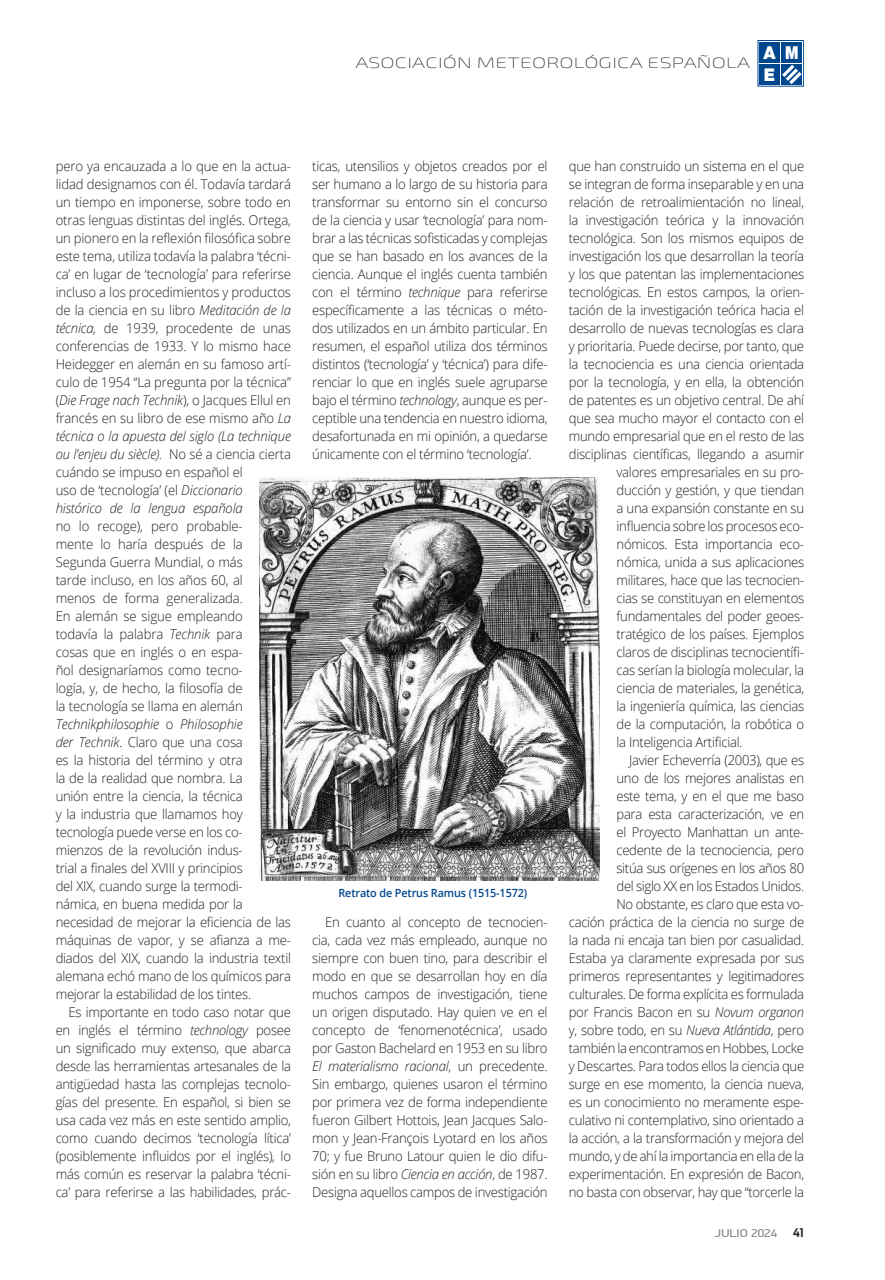
<style>
.page{position:relative;width:885px;height:1280px;background:#fff}
.page>*{position:absolute;margin:0;border:0;box-sizing:border-box;transform-origin:0 0}
.t1{font:900 17.85px "Helvetica Neue LT Std";color:#fff;scale:.95 1}
.t2{font:900 17.55px "Helvetica Neue LT Std";color:#fff;scale:.91 1}
.t3{font:200 expanded 15px "Exo 2";letter-spacing:.01em;color:#231f20;scale:1.12 1}
.t4{font:300 13.5px/18px "Open Sans";letter-spacing:-.02em;color:#231f20;text-align:justify}
.t5{font:700 12px "Stainless Cond";color:#231f20}
.t6{font:600 11.25px "Open Sans";letter-spacing:-.01em;color:#01478d;scale:.96 1}
.t7{font:11.25px "PF Din Display Pro";color:#808285;scale:1.17 1}
.s1{font-style:italic}
</style>
<div class="page">
<div style="left:757px;top:40px;width:46px;height:46px;border:1px solid #01478e"></div>
<div style="left:759px;top:42px;width:21px;height:21px;background:#01478e"></div>
<div style="left:759px;top:64px;width:21px;height:21px;background:#01478e"></div>
<div style="left:781px;top:64px;width:21px;height:21px;background:#01478e"></div>
<div style="left:781px;top:42px;width:21px;height:21px;background:#01478e"></div>
<svg style="left:782px;top:65px;width:19px;height:19px"></svg>
<img style="left:260px;top:478px;width:339px;height:402px">
<p class="t3" style="left:355px;top:54px;width:354px">ASOCIACIÓN METEOROLÓGICA ESPAÑOLA</p>
<h1 class="t1" style="left:763px;top:42px;width:38px">A M</h1>
<p class="t2" style="left:763px;top:64px;width:14px">E</p>
<p class="t4" style="left:56px;top:156px;width:237px;text-align:left">pero ya encauzada a lo que en la actua&shy;lidad designamos con él. Todavía tardará un tiempo en imponerse, sobre todo en otras lenguas distintas del inglés. Ortega, un pionero en la reflexión filosófica sobre este tema, utiliza todavía la palabra ‘técni&shy;ca’ en lugar de ‘tecnología’ para referirse incluso a los procedimientos y productos de la ciencia en su libro <span class="s1">Meditación de la técnica,</span> de 1939, procedente de unas conferencias de 1933. Y lo mismo hace Heidegger en alemán en su famoso artí&shy;culo de 1954 “La pregunta por la técnica” (<span class="s1">Die Frage nach Technik</span>), o Jacques Ellul en francés en su libro de ese mismo año <span class="s1">La técnica o la apuesta del siglo (La technique ou l’enjeu du siècle).</span> No sé a ciencia cierta cuándo se impuso en español el<br>uso de ‘tecnología’ (el <span class="s1">Diccionario histórico de la lengua española</span></p>
<p class="t4" style="left:56px;top:516px;width:237px;text-align:left">no lo recoge), pero probable-<br>mente lo haría después de la<br>Segunda Guerra Mundial, o más<br>tarde incluso, en los años 60, al<br>menos de forma generalizada.<br>En alemán se sigue empleando<br>todavía la palabra <span class="s1">Technik</span> para<br>cosas que en inglés o en espa-<br>ñol designaríamos como tecno-<br>logía, y, de hecho, la filosofía de<br>la tecnología se llama en alemán<br><span class="s1">Technikphilosophie</span> o <span class="s1">Philosophie<br>der Technik</span>. Claro que una cosa<br>es la historia del término y otra<br>la de la realidad que nombra. La<br>unión entre la ciencia, la técnica<br>y la industria que llamamos hoy tecnología puede verse en los co&shy;mienzos de la revolución indus-<br>trial a finales del XVIII y principios<br>del XIX, cuando surge la termodi-<br>námica, en buena medida por la necesidad de mejorar la eficiencia de las máquinas de vapor, y se afianza a me&shy;diados del XIX, cuando la industria textil alemana echó mano de los químicos para mejorar la estabilidad de los tintes.</p>
<p class="t4" style="left:56px;top:1002px;width:237px;text-indent:13px">Es importante en todo caso notar que en inglés el término <span class="s1">technology</span> posee un significado muy extenso, que abarca desde las herramientas artesanales de la antigüedad hasta las complejas tecnolo&shy;gías del presente. En español, si bien se usa cada vez más en este sentido amplio, como cuando decimos ‘tecnología lítica’ (posiblemente influidos por el inglés), lo más común es reservar la palabra ‘técni&shy;ca’ para referirse a las habilidades, prác-</p>
<p class="t4" style="left:312px;top:156px;width:237px">ticas, utensilios y objetos creados por el ser humano a lo largo de su historia para transformar su entorno sin el concurso de la ciencia y usar ‘tecnología’ para nom&shy;brar a las técnicas sofisticadas y complejas que se han basado en los avances de la ciencia. Aunque el inglés cuenta también con el término <span class="s1">technique</span> para referirse específicamente a las técnicas o méto&shy;dos utilizados en un ámbito particular. En resumen, el español utiliza dos términos distintos (‘tecnología’ y ‘técnica’) para dife&shy;renciar lo que en inglés suele agruparse bajo el término <span class="s1">technology</span>, aunque es per&shy;ceptible una tendencia en nuestro idioma, desafortunada en mi opinión, a quedarse únicamente con el término ‘tecnología’.</p>
<p class="t6" style="left:338px;top:885px;width:198px">Retrato de Petrus Ramus (1515-1572)</p>
<p class="t4" style="left:312px;top:912px;width:237px;text-indent:13px">En cuanto al concepto de tecnocien&shy;cia, cada vez más empleado, aunque no siempre con buen tino, para describir el modo en que se desarrollan hoy en día muchos campos de investigación, tiene un origen disputado. Hay quien ve en el concepto de ‘fenomenotécnica’, usado por Gaston Bachelard en 1953 en su libro <span class="s1">El materialismo racional</span>, un precedente.<br>Sin embargo, quienes usaron el término por primera vez de forma independiente fueron Gilbert Hottois, Jean Jacques Salo&shy;mon y Jean-François Lyotard en los años 70; y fue Bruno Latour quien le dio difu&shy;sión en su libro <span class="s1">Ciencia en acción</span>, de 1987.<br>Designa aquellos campos de investigación</p>
<p class="t4" style="left:568px;top:156px;width:237px">que han construido un sistema en el que</p>
<p class="t4" style="left:568px;top:174px;width:237px">se integran de forma inseparable y en una</p>
<p class="t4" style="left:568px;top:192px;width:237px">relación de retroalimientación no lineal,</p>
<p class="t4" style="left:568px;top:210px;width:237px">la investigación teórica y la innovación</p>
<p class="t4" style="left:568px;top:228px;width:237px">tecnológica. Son los mismos equipos de</p>
<p class="t4" style="left:568px;top:246px;width:237px">investigación los que desarrollan la teoría</p>
<p class="t4" style="left:568px;top:264px;width:237px">y los que patentan las implementaciones</p>
<p class="t4" style="left:568px;top:282px;width:237px">tecnológicas. En estos campos, la orien-</p>
<p class="t4" style="left:568px;top:300px;width:237px">tación de la investigación teórica hacia el</p>
<p class="t4" style="left:568px;top:318px;width:237px">desarrollo de nuevas tecnologías es clara</p>
<p class="t4" style="left:568px;top:336px;width:237px">y prioritaria. Puede decirse, por tanto, que</p>
<p class="t4" style="left:568px;top:354px;width:237px">la tecnociencia es una ciencia orientada</p>
<p class="t4" style="left:568px;top:372px;width:237px">por la tecnología, y en ella, la obtención</p>
<p class="t4" style="left:568px;top:390px;width:237px">de patentes es un objetivo central. De ahí</p>
<p class="t4" style="left:568px;top:408px;width:237px">que sea mucho mayor el contacto con el</p>
<p class="t4" style="left:568px;top:426px;width:237px">mundo empresarial que en el resto de las</p>
<p class="t4" style="left:568px;top:444px;width:237px">disciplinas científicas, llegando a asumir</p>
<p class="t4" style="left:616px;top:462px;width:189px">valores empresariales en su pro-</p>
<p class="t4" style="left:616px;top:480px;width:189px">ducción y gestión, y que tiendan</p>
<p class="t4" style="left:616px;top:498px;width:189px">a una expansión constante en su</p>
<p class="t4" style="left:616px;top:516px;width:189px">influencia sobre los procesos eco-</p>
<p class="t4" style="left:616px;top:534px;width:189px">nómicos. Esta importancia eco-</p>
<p class="t4" style="left:616px;top:552px;width:189px">nómica, unida a sus aplicaciones</p>
<p class="t4" style="left:616px;top:570px;width:189px">militares, hace que las tecnocien-</p>
<p class="t4" style="left:616px;top:588px;width:189px">cias se constituyan en elementos</p>
<p class="t4" style="left:616px;top:606px;width:189px">fundamentales del poder geoes-</p>
<p class="t4" style="left:616px;top:624px;width:189px">tratégico de los países. Ejemplos</p>
<p class="t4" style="left:616px;top:642px;width:189px">claros de disciplinas tecnocientífi-</p>
<p class="t4" style="left:616px;top:660px;width:189px">cas serían la biología molecular, la</p>
<p class="t4" style="left:616px;top:678px;width:189px">ciencia de materiales, la genética,</p>
<p class="t4" style="left:616px;top:696px;width:189px">la ingeniería química, las ciencias</p>
<p class="t4" style="left:616px;top:714px;width:189px">de la computación, la robótica o</p>
<p class="t4" style="left:616px;top:732px;width:127px">la Inteligencia Artificial.</p>
<p class="t4" style="left:629px;top:750px;width:176px">Javier Echeverría (2003), que es</p>
<p class="t4" style="left:616px;top:768px;width:189px">uno de los mejores analistas en</p>
<p class="t4" style="left:616px;top:786px;width:189px">este tema, y en el que me baso</p>
<p class="t4" style="left:616px;top:804px;width:189px">para esta caracterización, ve en</p>
<p class="t4" style="left:616px;top:822px;width:189px">el Proyecto Manhattan un ante-</p>
<p class="t4" style="left:616px;top:840px;width:189px">cedente de la tecnociencia, pero</p>
<p class="t4" style="left:616px;top:858px;width:189px">sitúa sus orígenes en los años 80</p>
<p class="t4" style="left:616px;top:876px;width:189px">del siglo XX en los Estados Unidos.</p>
<p class="t4" style="left:616px;top:894px;width:189px">No obstante, es claro que esta vo-</p>
<p class="t4" style="left:568px;top:912px;width:237px">cación práctica de la ciencia no surge de</p>
<p class="t4" style="left:568px;top:930px;width:237px">la nada ni encaja tan bien por casualidad.</p>
<p class="t4" style="left:568px;top:948px;width:237px">Estaba ya claramente expresada por sus</p>
<p class="t4" style="left:568px;top:966px;width:237px">primeros representantes y legitimadores</p>
<p class="t4" style="left:568px;top:984px;width:237px">culturales. De forma explícita es formulada</p>
<p class="t4" style="left:568px;top:1002px;width:237px">por Francis Bacon en su <span class="s1">Novum organon</span></p>
<p class="t4" style="left:568px;top:1020px;width:237px">y, sobre todo, en su <span class="s1">Nueva Atlántida</span>, pero</p>
<p class="t4" style="left:568px;top:1038px;width:237px">también la encontramos en Hobbes, Locke</p>
<p class="t4" style="left:568px;top:1056px;width:237px">y Descartes. Para todos ellos la ciencia que</p>
<p class="t4" style="left:568px;top:1074px;width:237px">surge en ese momento, la ciencia nueva,</p>
<p class="t4" style="left:568px;top:1092px;width:237px">es un conocimiento no meramente espe-</p>
<p class="t4" style="left:568px;top:1110px;width:237px">culativo ni contemplativo, sino orientado a</p>
<p class="t4" style="left:568px;top:1128px;width:237px">la acción, a la transformación y mejora del</p>
<p class="t4" style="left:568px;top:1146px;width:237px">mundo, y de ahí la importancia en ella de la</p>
<p class="t4" style="left:568px;top:1164px;width:237px">experimentación. En expresión de Bacon,</p>
<p class="t4" style="left:568px;top:1182px;width:237px">no basta con observar, hay que “torcerle la</p>
<p class="t7" style="left:714px;top:1227px;width:55px">JULIO 2024</p>
<p class="t5" style="left:793px;top:1226px;width:12px">41</p>
</div>
